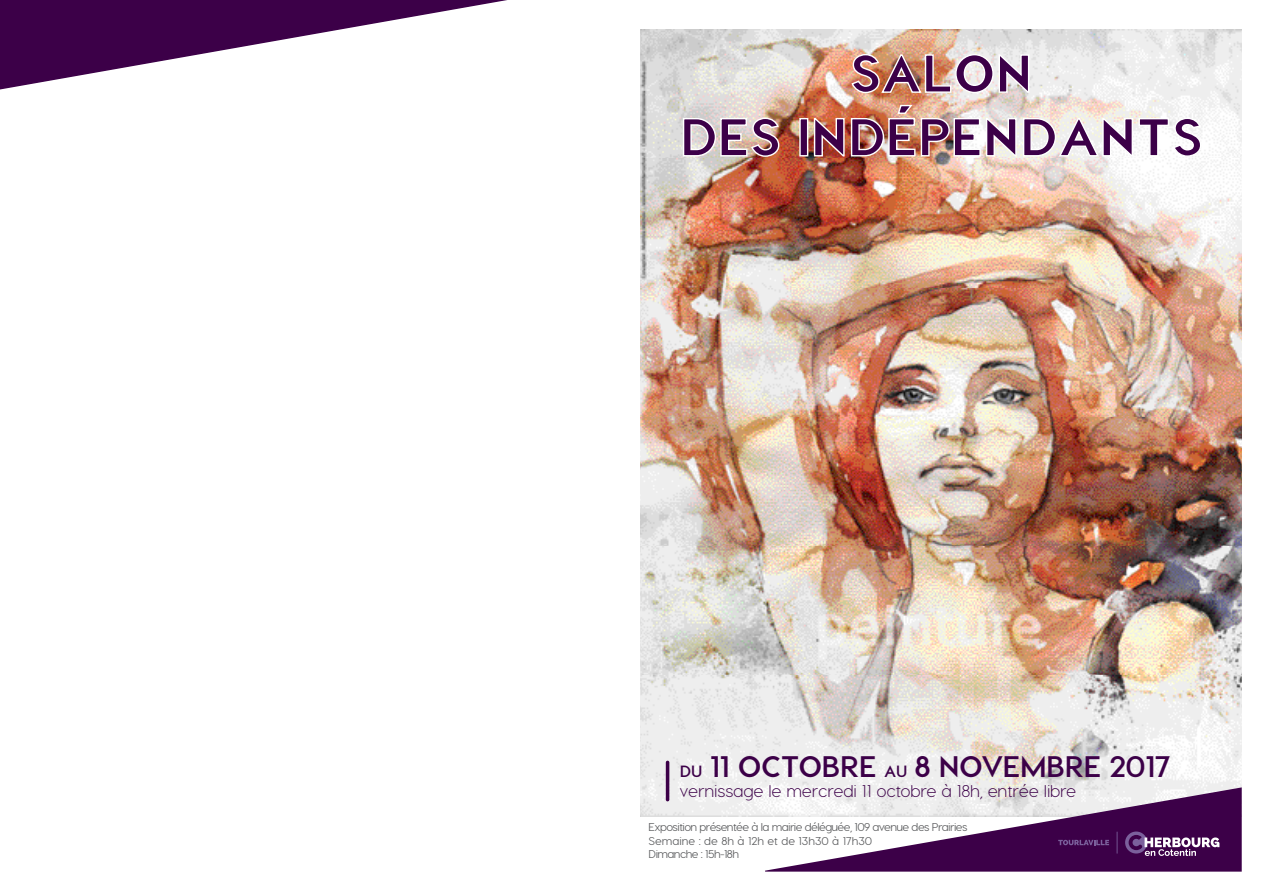
<style>
.page{position:relative;width:1263px;height:893px;background:#fff}
.page>*{position:absolute;margin:0;border:0;box-sizing:border-box;transform-origin:0 0}
.t1{font:800 53.1px/63.6px "Visby CF";color:#3c0048;text-align:center}
.t2{font:700 29.7px "Visby CF";letter-spacing:-.01em;color:#3c0048}
.t3{font:300 16.95px "Visby CF";letter-spacing:-.01em;color:#3c0048}
.t4{font:500 11.25px/13.5px "Visby CF";letter-spacing:-.05em;color:#57585a}
.s1{font-size:16.2px}
</style>
<div class="page">
<img style="left:640px;top:30px;width:602px;height:787px">
<img style="left:850px;top:53px;width:180px;height:41px">
<svg style="left:682px;top:117px;width:98px;height:41px;background:#dccbc2"></svg>
<div style="left:799px;top:118px;width:9px;height:38px;border:1px solid #fff"></div>
<img style="left:813px;top:104px;width:389px;height:54px">
<svg style="left:765px;top:787px;width:477px;height:85px"></svg>
<hr style="left:1197px;top:728px;width:4px;height:38px;background:#fff">
<hr style="left:666px;top:762px;width:3px;height:38px;background:#3c0048">
<svg style="left:0;top:0;width:507px;height:90px"></svg>
<p class="t1" style="left:679px;top:41px;width:525px">SALON<br>DES INDÉPENDANTS</p>
<p class="t2" style="left:680px;top:748px;width:493px"><span class="s1">DU</span> 11 OCTOBRE <span class="s1">AU</span> 8 NOVEMBRE 2017</p>
<p class="t3" style="left:680px;top:781px;width:398px">vernissage le mercredi 11 octobre à 18h, entrée libre</p>
<p class="t4" style="left:649px;top:821px;width:320px">Exposition présentée à la mairie déléguée, 109 avenue des Prairies<br>Semaine : de 8h à 12h et de 13h30 à 17h30<br>Dimanche : 15h-18h</p>
</div>
